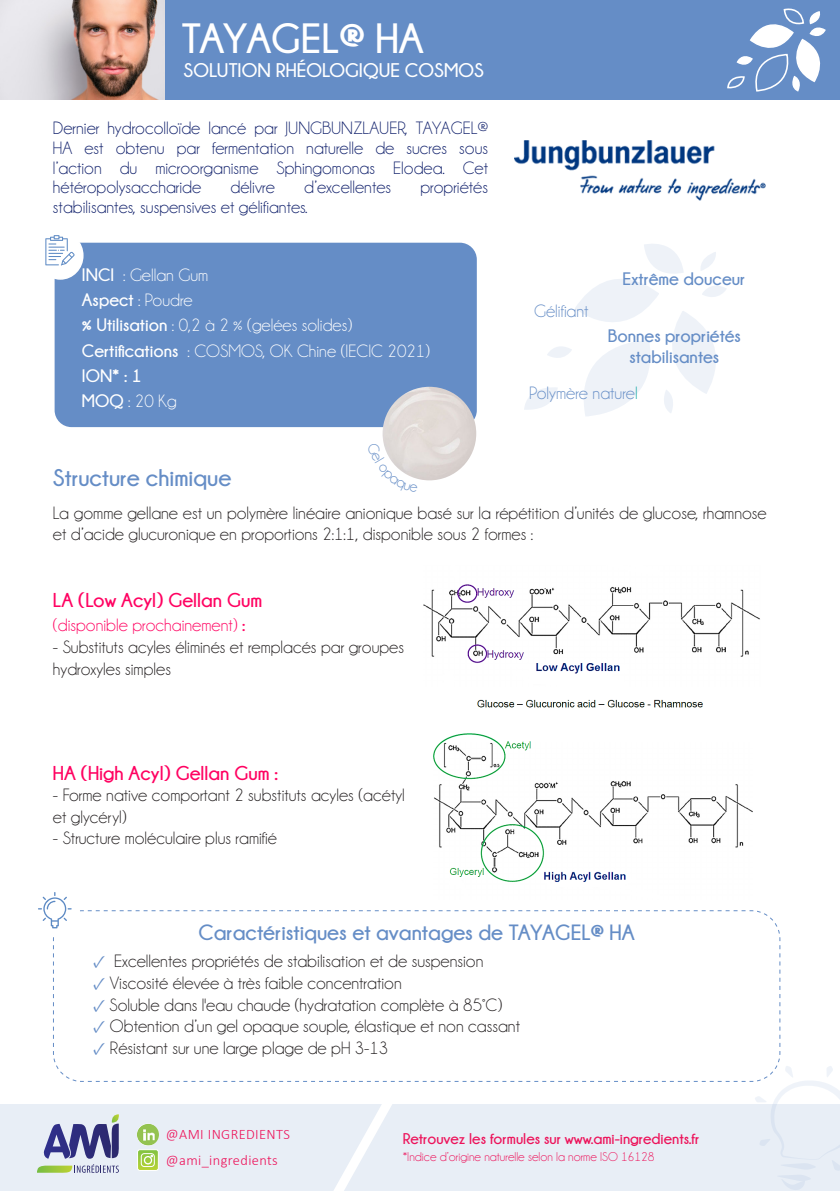
<style>
.page{position:relative;width:840px;height:1191px;background:#fff}
.page>*{position:absolute;margin:0;border:0;box-sizing:border-box;transform-origin:0 0}
.t1{font:700 42.2px "Champagne&Limousines";color:#fff}
.t2{font:700 24px "Champagne&Limousines";color:#658dc6}
.t3{font:700 22px "Champagne&Limousines";color:#658dc6}
.t4{font:700 20px "Champagne&Limousines";color:#ff0261}
.t5{font:700 19.6px "Champagne&Limousines";color:#fff}
.t6{font:18px/21.6px "Champagne&Limousines";color:#231f20}
.t7{font:18px/19.6px "Champagne&Limousines";color:#11216c;text-align:justify}
.t8{font:18px "Champagne&Limousines";color:#fff}
.t9{font:700 18px/21.2px "Champagne&Limousines";color:#658dc6;text-align:center}
.t10{font:18px "Champagne&Limousines";color:#ff0261}
.t11{font:18px "Champagne&Limousines";color:#658dc6}
.t12{font:700 18px "Champagne&Limousines";color:#fff}
.t13{font:700 15.4px "Champagne&Limousines";color:#ed125a}
.t14{font:300 14.4px "Calibri";letter-spacing:.025em;color:#ed125a}
.t15{font:12.8px "Champagne&Limousines";color:#ed125a}
.s1{font-weight:700}
.s2{color:#19aaa8}
.s3{font-family:"Minion Pro";color:#658dc6}
</style>
<div class="page">
<div style="left:55px;top:243px;width:421px;height:184px;background:#658dc6;border-radius:17px"></div>
<div style="left:38px;top:232px;width:45px;height:47px;background:#fff;border-radius:50%"></div>
<div style="left:37px;top:231px;width:46px;height:49px;border:2px solid #fff;border-radius:50%"></div>
<svg style="left:524px;top:244px;width:202px;height:172px"></svg>
<img style="left:382px;top:387px;width:94px;height:93px;border-radius:47px">
<img style="left:433px;top:733px;width:318px;height:149px">
<img style="left:423px;top:584px;width:337px;height:124px">
<img style="left:514px;top:140px;width:252px;height:61px">
<svg style="left:53px;top:910px;width:727px;height:172px"></svg>
<div style="left:32px;top:887px;width:46px;height:48px;border:2px solid #fff;border-radius:50%"></div>
<svg style="left:38px;top:892px;width:39px;height:44px"></svg>
<svg style="left:45px;top:235px;width:30px;height:30px"></svg>
<div style="left:0;top:1105px;width:839px;height:86px;background:#e8eef6"></div>
<svg style="left:754px;top:1055px;width:85px;height:135px"></svg>
<svg style="left:37px;top:1057px;width:710px;height:134px"></svg>
<div style="left:164px;top:0;width:675px;height:99px;background:#658dc6"></div>
<svg style="left:727px;top:8px;width:99px;height:84px"></svg>
<img style="left:0;top:0;width:164px;height:99px">
<svg style="left:383px;top:442px;width:52px;height:39px"></svg>
<p class="t1" style="left:182px;top:15px;width:243px">TAYAGEL® HA</p>
<p class="t5" style="left:183px;top:60px;width:301px">SOLUTION RHÉOLOGIQUE COSMOS</p>
<p class="t7" style="left:53px;top:119px;width:436px">Dernier hydrocolloïde lancé par JUNGBUNZLAUER, TAYAGEL® HA est obtenu par fermentation naturelle de sucres sous l’action du microorganisme Sphingomonas Elodea. Cet hétéropolysaccharide</p>
<p class="t7" style="left:230px;top:178px;width:46px">délivre</p>
<p class="t7" style="left:304px;top:178px;width:88px">d’excellentes</p>
<p class="t7" style="left:420px;top:178px;width:69px">propriétés</p>
<p class="t7" style="left:53px;top:197px;width:256px">stabilisantes, suspensives et gélifiantes.</p>
<p class="t8" style="left:82px;top:265px;width:128px"><span class="s1">INCI</span> : Gellan Gum</p>
<p class="t8" style="left:82px;top:291px;width:112px"><span class="s1">Aspect</span> : Poudre</p>
<p class="t8" style="left:82px;top:316px;width:272px"><span class="s1">% Utilisation</span> : 0,2 à 2 % (gelées solides)</p>
<p class="t8" style="left:82px;top:341px;width:349px"><span class="s1">Certifications</span> : COSMOS, OK Chine (IECIC 2021)</p>
<p class="t12" style="left:82px;top:366px;width:61px">ION* : 1</p>
<p class="t8" style="left:82px;top:392px;width:96px"><span class="s1">MOQ</span> : 20 Kg</p>
<p class="t11" style="left:529px;top:384px;width:110px">Polymère nature<span class="s2">l</span></p>
<p class="t9" style="left:622px;top:268px;width:124px">Extrême douceur</p>
<p class="t11" style="left:534px;top:302px;width:56px">Gélifiant</p>
<p class="t9" style="left:607px;top:325px;width:135px">Bonnes propriétés stabilisantes</p>
<p class="t2" style="left:53px;top:465px;width:180px">Structure chimique</p>
<p class="t6" style="left:53px;top:502px;width:714px">La gomme gellane est un polymère linéaire anionique basé sur la répétition d’unités de glucose, rhamnose et d’acide glucuronique en proportions 2:1:1, disponible sous 2 formes :</p>
<p class="t4" style="left:53px;top:589px;width:211px">LA (Low Acyl) Gellan Gum</p>
<p class="t10" style="left:53px;top:616px;width:194px">(disponible prochainement) <span class="s1">:</span></p>
<p class="t6" style="left:53px;top:636px;width:352px">- Substituts acyles éliminés et remplacés par groupes hydroxyles simples</p>
<p class="t4" style="left:53px;top:761px;width:226px">HA (High Acyl) Gellan Gum :</p>
<p class="t6" style="left:53px;top:784px;width:353px">- Forme native comportant 2 substituts acyles (acétyl et glycéryl)</p>
<p class="t6" style="left:53px;top:828px;width:225px">- Structure moléculaire plus ramifié</p>
<p class="t3" style="left:198px;top:920px;width:437px">Caractéristiques et avantages de TAYAGEL® HA</p>
<p class="t6" style="left:93px;top:950px;width:391px"><span class="s3">✓</span> Excellentes propriétés de stabilisation et de suspension</p>
<p class="t6" style="left:93px;top:972px;width:310px"><span class="s3">✓</span> Viscosité élevée à très faible concentration</p>
<p class="t6" style="left:93px;top:994px;width:410px"><span class="s3">✓</span> Soluble dans l'eau chaude (hydratation complète à 85°C)</p>
<p class="t6" style="left:93px;top:1015px;width:428px"><span class="s3">✓</span> Obtention d’un gel opaque souple, élastique et non cassant</p>
<p class="t6" style="left:93px;top:1037px;width:296px"><span class="s3">✓</span> Résistant sur une large plage de pH 3-13</p>
<p class="t14" style="left:166px;top:1125px;width:125px">@AMI INGREDIENTS</p>
<p class="t13" style="left:402px;top:1130px;width:298px">Retrouvez les formules sur www.ami-ingredients.fr</p>
<p class="t14" style="left:166px;top:1150px;width:113px">@ami_ingredients</p>
<p class="t15" style="left:402px;top:1150px;width:253px">*Indice d’origine naturelle selon la norme ISO 16128</p>
</div>
